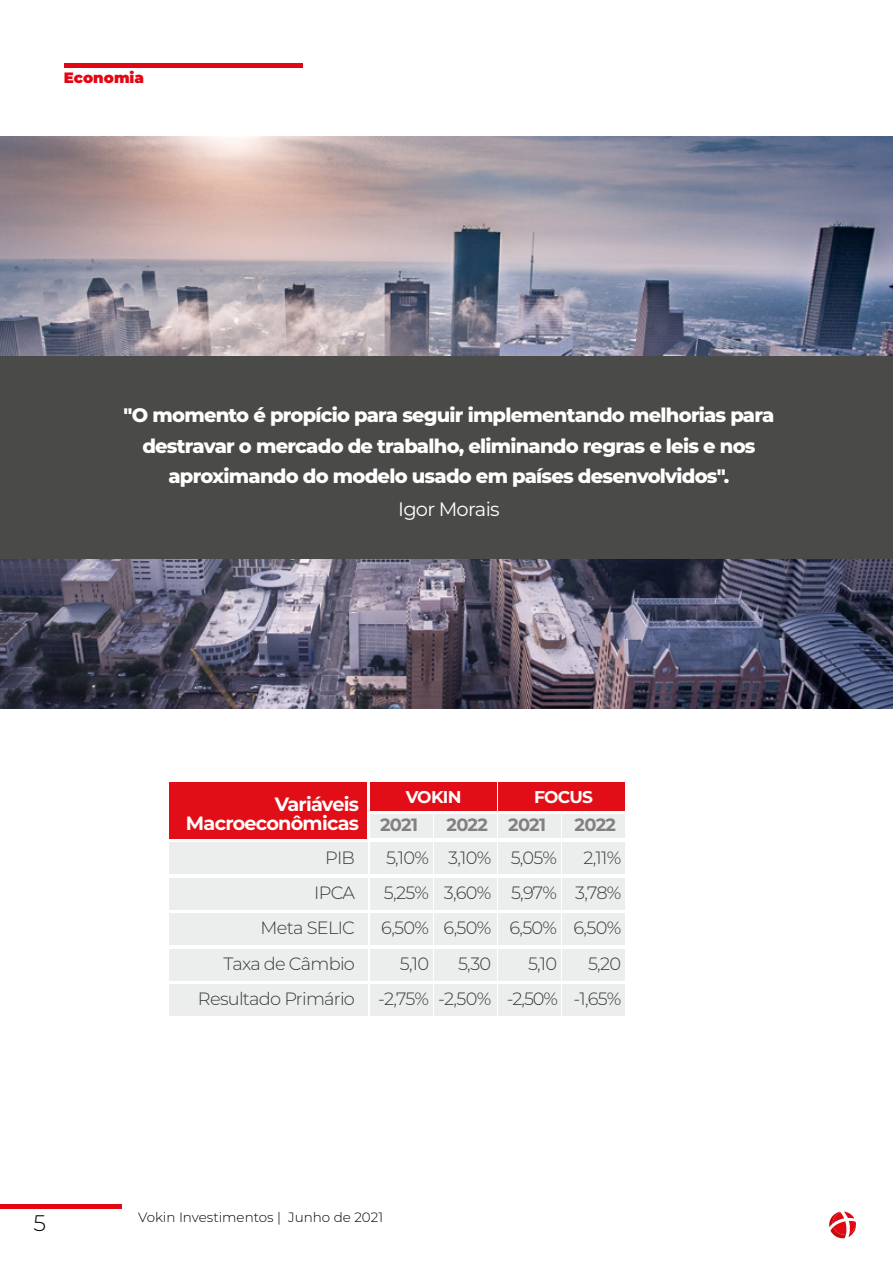
<style>
.page{position:relative;width:893px;height:1263px;background:#fff}
.page>*{position:absolute;margin:0;border:0;box-sizing:border-box;transform-origin:0 0}
.t1{font:300 22.5px "Montserrat";color:#000}
.t2{font:800 19.5px/30.2px "Montserrat";letter-spacing:-.04em;color:#fff;text-align:center}
.t3{font:19.5px "Montserrat";letter-spacing:-.04em;color:#fff}
.t4{font:700 19.2px/18.6px "Montserrat";letter-spacing:-.04em;color:#fff;text-align:right}
.t5{font:300 17.85px "Montserrat";letter-spacing:-.04em;color:#383938}
.t6{font:700 17.85px "Montserrat";letter-spacing:-.04em;color:#818181}
.t7{font:700 17.1px "Montserrat";letter-spacing:-.04em;color:#fff}
.t8{font:900 15px "Montserrat";color:#e30613}
.t9{font:300 13.5px "Montserrat";color:#000}
</style>
<div class="page">
<div style="left:0;top:1204px;width:121px;height:5px;background:#e30613"></div>
<svg style="left:829px;top:1211px;width:27px;height:27px"></svg>
<img style="left:0;top:137px;width:893px;height:571px">
<hr style="left:65px;top:64px;width:238px;height:4px;background:#e30613">
<div style="left:0;top:356px;width:893px;height:202px;background:#4a4a49"></div>
<div style="left:370px;top:842px;width:62px;height:32px;background:#eceded"></div>
<div style="left:434px;top:842px;width:62px;height:32px;background:#eceded"></div>
<div style="left:498px;top:842px;width:62px;height:32px;background:#eceded"></div>
<div style="left:562px;top:842px;width:62px;height:32px;background:#eceded"></div>
<div style="left:169px;top:782px;width:198px;height:56px;background:#e20e17"></div>
<div style="left:370px;top:782px;width:126px;height:28px;background:#e20e17"></div>
<div style="left:499px;top:782px;width:126px;height:28px;background:#e20e17"></div>
<div style="left:370px;top:814px;width:62px;height:24px;background:#eceded"></div>
<div style="left:434px;top:814px;width:62px;height:24px;background:#eceded"></div>
<div style="left:169px;top:842px;width:198px;height:32px;background:#eceded"></div>
<div style="left:370px;top:878px;width:62px;height:32px;background:#eceded"></div>
<div style="left:434px;top:878px;width:62px;height:32px;background:#eceded"></div>
<div style="left:498px;top:878px;width:62px;height:32px;background:#eceded"></div>
<div style="left:562px;top:878px;width:62px;height:32px;background:#eceded"></div>
<div style="left:169px;top:878px;width:198px;height:31px;background:#eceded"></div>
<div style="left:370px;top:913px;width:62px;height:32px;background:#eceded"></div>
<div style="left:434px;top:913px;width:62px;height:32px;background:#eceded"></div>
<div style="left:498px;top:913px;width:62px;height:32px;background:#eceded"></div>
<div style="left:562px;top:913px;width:62px;height:32px;background:#eceded"></div>
<div style="left:169px;top:913px;width:198px;height:32px;background:#eceded"></div>
<div style="left:370px;top:949px;width:62px;height:31px;background:#eceded"></div>
<div style="left:434px;top:949px;width:62px;height:31px;background:#eceded"></div>
<div style="left:498px;top:949px;width:62px;height:31px;background:#eceded"></div>
<div style="left:562px;top:949px;width:62px;height:31px;background:#eceded"></div>
<div style="left:169px;top:949px;width:198px;height:31px;background:#eceded"></div>
<div style="left:370px;top:984px;width:62px;height:32px;background:#eceded"></div>
<div style="left:434px;top:984px;width:62px;height:32px;background:#eceded"></div>
<div style="left:498px;top:984px;width:62px;height:32px;background:#eceded"></div>
<div style="left:562px;top:984px;width:62px;height:32px;background:#eceded"></div>
<div style="left:169px;top:984px;width:198px;height:32px;background:#eceded"></div>
<div style="left:498px;top:814px;width:62px;height:24px;background:#eceded"></div>
<div style="left:562px;top:814px;width:62px;height:24px;background:#eceded"></div>
<p class="t8" style="left:64px;top:66px;width:82px">Economia</p>
<p class="t2" style="left:124px;top:399px;width:652px">"O momento é propício para seguir implementando melhorias para destravar o mercado de trabalho, eliminando regras e leis e nos aproximando do modelo usado em países desenvolvidos".</p>
<p class="t3" style="left:398px;top:495px;width:103px">Igor Morais</p>
<p class="t4" style="left:186px;top:794px;width:175px">Variáveis<br>Macroeconômicas</p>
<p class="t7" style="left:406px;top:785px;width:57px">VOKIN</p>
<p class="t7" style="left:534px;top:785px;width:61px">FOCUS</p>
<p class="t6" style="left:380px;top:812px;width:39px">2021</p>
<p class="t6" style="left:447px;top:812px;width:43px">2022</p>
<p class="t6" style="left:508px;top:812px;width:39px">2021</p>
<p class="t6" style="left:575px;top:812px;width:43px">2022</p>
<p class="t5" style="left:325px;top:845px;width:31px">PIB</p>
<p class="t5" style="left:386px;top:845px;width:173px">5,10% 3,10% 5,05%</p>
<p class="t5" style="left:583px;top:845px;width:39px">2,11%</p>
<p class="t5" style="left:314px;top:880px;width:42px">IPCA</p>
<p class="t5" style="left:384px;top:880px;width:239px">5,25% 3,60% 5,97% 3,78%</p>
<p class="t5" style="left:261px;top:916px;width:96px">Meta SELIC</p>
<p class="t5" style="left:381px;top:916px;width:241px">6,50% 6,50% 6,50% 6,50%</p>
<p class="t5" style="left:224px;top:951px;width:133px">Taxa de Câmbio</p>
<p class="t5" style="left:400px;top:951px;width:31px">5,10</p>
<p class="t5" style="left:458px;top:951px;width:35px">5,30</p>
<p class="t5" style="left:528px;top:951px;width:31px">5,10</p>
<p class="t5" style="left:588px;top:951px;width:35px">5,20</p>
<p class="t5" style="left:198px;top:987px;width:159px">Resultado Primário</p>
<p class="t5" style="left:378px;top:987px;width:245px">-2,75% -2,50% -2,50% -1,65%</p>
<p class="t1" style="left:33px;top:1207px;width:14px">5</p>
<p class="t9" style="left:138px;top:1208px;width:246px">Vokin Investimentos | Junho de 2021</p>
</div>
